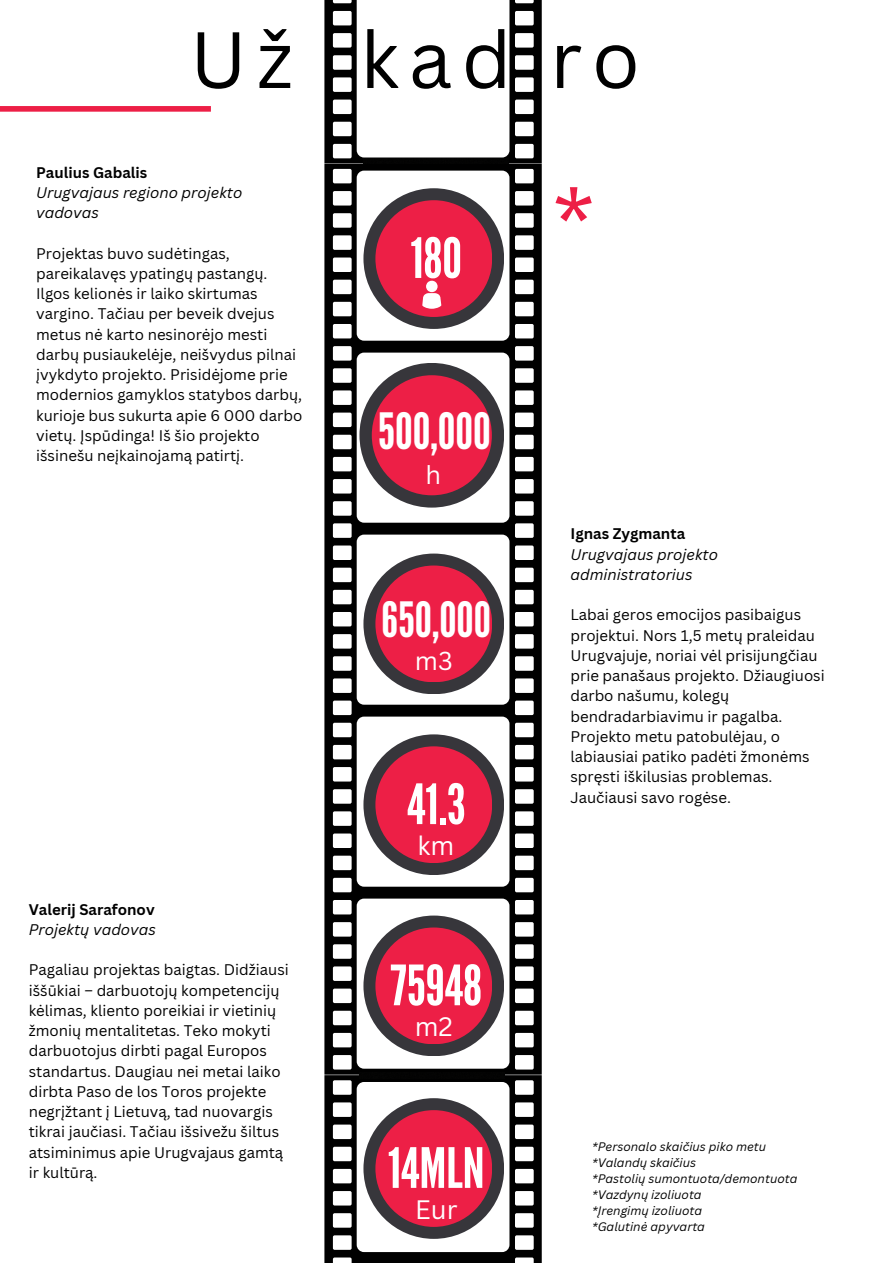
<style>
.page{position:relative;width:893px;height:1264px;background:#fff}
.page>*{position:absolute;margin:0;border:0;box-sizing:border-box;transform-origin:0 0}
.t1{font:89.85px "Canva Sans";color:#ed1f46}
.t2{font:78px "Canva Sans";letter-spacing:.12em;color:#000}
.t3{font:55.35px "League Gothic";color:#fff}
.t4{font:49.95px "League Gothic";color:#fff}
.t5{font:48.6px "League Gothic";color:#fff}
.t6{font:25.95px "Canva Sans";color:#fff}
.t7{font:25.2px "Canva Sans";color:#fff}
.t8{font:15px/20.2px "Canva Sans";color:#000}
.t9{font:italic 15px/20.2px "Canva Sans";color:#000}
.t10{font:700 15px "Canva Sans";color:#000}
.t11{font:italic 12px "Canva Sans";color:#000}
</style>
<div class="page">
<svg style="left:324px;top:164px;width:217px;height:910px"></svg>
<svg style="left:324px;top:1075px;width:217px;height:187px"></svg>
<div style="left:363px;top:188px;width:141px;height:141px;background:#37363b;border-radius:50%"></div>
<div style="left:375px;top:200px;width:117px;height:117px;background:#ed1f46;border-radius:50%"></div>
<div style="left:359px;top:363px;width:145px;height:144px;background:#37363b;border-radius:50%"></div>
<div style="left:372px;top:375px;width:120px;height:120px;background:#ed1f46;border-radius:50%"></div>
<div style="left:363px;top:553px;width:141px;height:141px;background:#37363b;border-radius:50%"></div>
<div style="left:375px;top:565px;width:117px;height:117px;background:#ed1f46;border-radius:50%"></div>
<div style="left:363px;top:734px;width:141px;height:141px;background:#37363b;border-radius:50%"></div>
<div style="left:375px;top:746px;width:117px;height:117px;background:#ed1f46;border-radius:50%"></div>
<div style="left:363px;top:915px;width:141px;height:141px;background:#37363b;border-radius:50%"></div>
<div style="left:375px;top:927px;width:117px;height:117px;background:#ed1f46;border-radius:50%"></div>
<div style="left:363px;top:1098px;width:141px;height:140px;background:#37363b;border-radius:50%"></div>
<div style="left:375px;top:1110px;width:117px;height:116px;background:#ed1f46;border-radius:50%"></div>
<img style="left:359px;top:1072px;width:145px;height:6px">
<svg style="left:422px;top:281px;width:19px;height:28px"></svg>
<div style="left:0;top:106px;width:211px;height:6px;background:#ed1f46"></div>
<svg style="left:324px;top:0;width:217px;height:163px"></svg>
<img style="left:363px;top:158px;width:145px;height:6px">
<p class="t2" style="left:190px;top:5px;width:451px">Už kad ro</p>
<p class="t10" style="left:36px;top:162px;width:113px">Paulius Gabalis</p>
<p class="t9" style="left:36px;top:182px;width:208px">Urugvajaus regiono projekto vadovas</p>
<p class="t8" style="left:36px;top:243px;width:267px">Projektas buvo sudėtingas, pareikalavęs ypatingų pastangų.<br>Ilgos kelionės ir laiko skirtumas vargino. Tačiau per beveik dvejus metus nė karto nesinorėjo mesti darbų pusiaukelėje, neišvydus pilnai įvykdyto projekto. Prisidėjome prie modernios gamyklos statybos darbų, kurioje bus sukurta apie 6 000 darbo vietų. Įspūdinga! Iš šio projekto išsinešu neįkainojamą patirtį.</p>
<p class="t10" style="left:29px;top:898px;width:127px">Valerij Sarafonov</p>
<p class="t9" style="left:29px;top:918px;width:129px">Projektų vadovas</p>
<p class="t8" style="left:29px;top:959px;width:261px">Pagaliau projektas baigtas. Didžiausi iššūkiai – darbuotojų kompetencijų kėlimas, kliento poreikiai ir vietinių žmonių mentalitetas. Teko mokyti darbuotojus dirbti pagal Europos standartus. Daugiau nei metai laiko dirbta Paso de los Toros projekte negrįžtant į Lietuvą, tad nuovargis tikrai jaučiasi. Tačiau išsivežu šiltus atsiminimus apie Urugvajaus gamtą ir kultūrą.</p>
<p class="t3" style="left:410px;top:226px;width:53px">180</p>
<p class="t4" style="left:378px;top:402px;width:115px">500,000</p>
<p class="t7" style="left:425px;top:457px;width:17px">h</p>
<p class="t5" style="left:381px;top:591px;width:111px">650,000</p>
<p class="t7" style="left:415px;top:643px;width:39px">m3</p>
<p class="t3" style="left:407px;top:772px;width:60px">41.3</p>
<p class="t6" style="left:417px;top:827px;width:38px">km</p>
<p class="t3" style="left:390px;top:953px;width:93px">75948</p>
<p class="t6" style="left:415px;top:1008px;width:40px">m2</p>
<p class="t3" style="left:388px;top:1136px;width:98px">14MLN</p>
<p class="t6" style="left:415px;top:1190px;width:44px">Eur</p>
<p class="t1" style="left:552px;top:155px;width:44px">*</p>
<p class="t10" style="left:570px;top:523px;width:116px">Ignas Zygmanta</p>
<p class="t9" style="left:570px;top:543px;width:149px">Urugvajaus projekto administratorius</p>
<p class="t8" style="left:570px;top:604px;width:256px">Labai geros emocijos pasibaigus projektui. Nors 1,5 metų praleidau<br>Urugvajuje, noriai vėl prisijungčiau prie panašaus projekto. Džiaugiuosi darbo našumu, kolegų bendradarbiavimu ir pagalba.<br>Projekto metu patobulėjau, o labiausiai patiko padėti žmonėms spręsti iškilusias problemas.<br>Jaučiausi savo rogėse.</p>
<p class="t11" style="left:592px;top:1137px;width:176px">*Personalo skaičius piko metu</p>
<p class="t11" style="left:592px;top:1153px;width:106px">*Valandų skaičius</p>
<p class="t11" style="left:592px;top:1169px;width:207px">*Pastolių sumontuota/demontuota</p>
<p class="t11" style="left:592px;top:1185px;width:111px">*Vazdynų izoliuota</p>
<p class="t11" style="left:592px;top:1201px;width:111px">*Įrengimų izoliuota</p>
<p class="t11" style="left:592px;top:1217px;width:114px">*Galutinė apyvarta</p>
</div>
